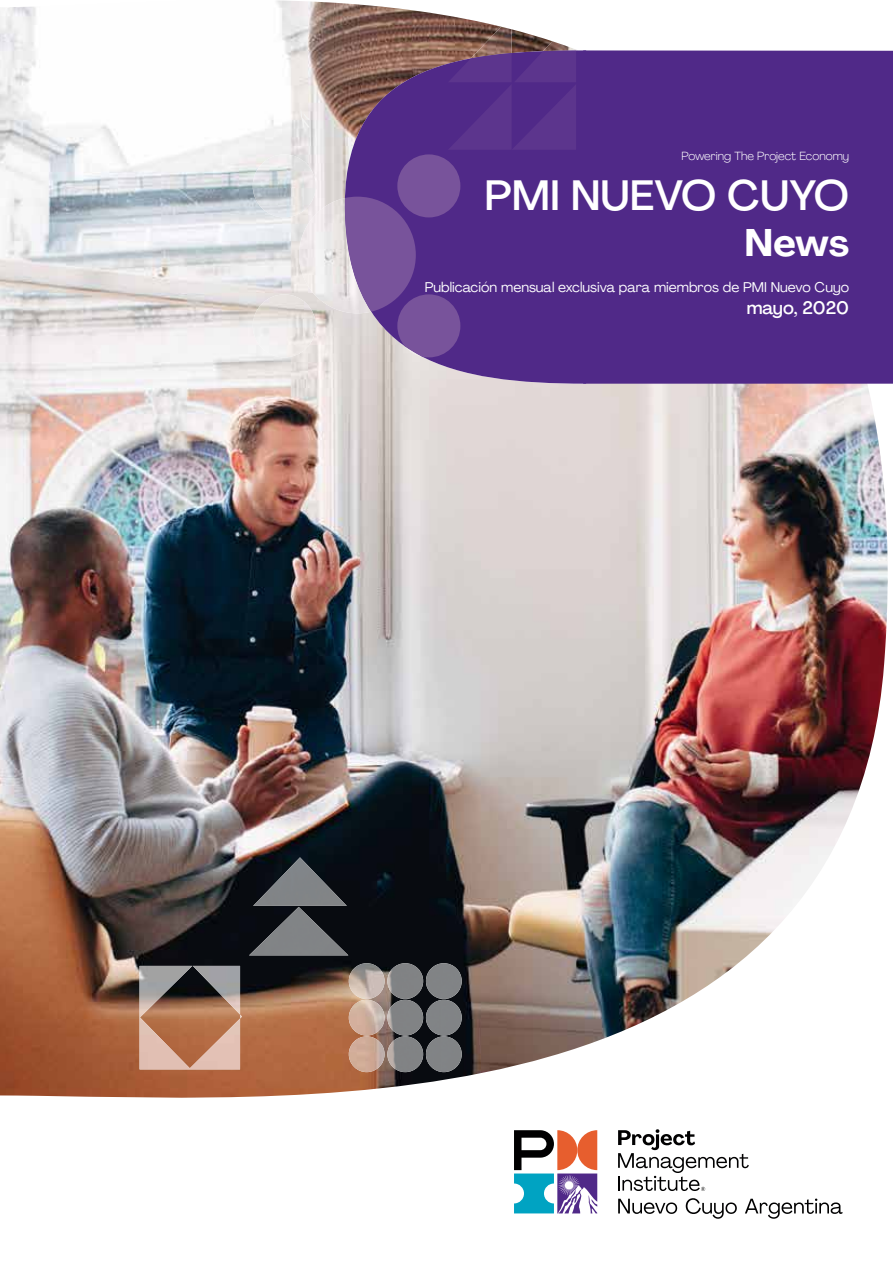
<style>
.page{position:relative;width:893px;height:1263px;background:#fff}
.page>*{position:absolute;margin:0;border:0;box-sizing:border-box;transform-origin:0 0}
.t1{font:500 41.85px "Agrandir";color:#fff}
.t2{font:700 37.95px "Agrandir";color:#fff}
.t3{font:500 17.85px "Agrandir";color:#fff}
.t4{font:13.95px "Agrandir";color:#fff}
.t5{font:300 11.7px "Agrandir";color:#fff}
</style>
<div class="page">
<img style="left:0;top:0;width:887px;height:1098px">
<svg style="left:618px;top:1129px;width:131px;height:62px"></svg>
<svg style="left:618px;top:1199px;width:59px;height:15px"></svg>
<svg style="left:686px;top:1198px;width:51px;height:21px"></svg>
<svg style="left:745px;top:1198px;width:98px;height:21px"></svg>
<svg style="left:514px;top:1130px;width:83px;height:83px"></svg>
<svg style="left:300px;top:109px;width:10px;height:18px"></svg>
<img style="left:349px;top:963px;width:36px;height:36px;border-radius:18px">
<img style="left:349px;top:1000px;width:36px;height:35px;border-radius:18px">
<img style="left:349px;top:1036px;width:36px;height:36px;border-radius:18px">
<img style="left:387px;top:963px;width:36px;height:36px;border-radius:18px">
<img style="left:387px;top:1000px;width:36px;height:35px;border-radius:18px">
<img style="left:387px;top:1036px;width:36px;height:36px;border-radius:18px">
<img style="left:426px;top:963px;width:36px;height:36px;border-radius:18px">
<img style="left:426px;top:1000px;width:36px;height:35px;border-radius:18px">
<img style="left:426px;top:1036px;width:36px;height:36px;border-radius:18px">
<img style="left:253px;top:857px;width:94px;height:49px">
<img style="left:249px;top:907px;width:99px;height:48px">
<img style="left:140px;top:966px;width:100px;height:103px">
<div style="left:583px;top:50px;width:310px;height:334px;background:#502988"></div>
<svg style="left:339px;top:50px;width:247px;height:334px;background:#623d89"></svg>
<svg style="left:448px;top:16px;width:128px;height:134px;background:#6e4c8b"></svg>
<img style="left:299px;top:198px;width:46px;height:115px">
<img style="left:253px;top:154px;width:63px;height:63px;border-radius:32px">
<div style="left:397px;top:154px;width:63px;height:63px;background:#78539b;border-radius:50%"></div>
<svg style="left:345px;top:197px;width:115px;height:160px;background:#7c5b9e"></svg>
<img style="left:253px;top:294px;width:63px;height:63px;border-radius:32px">
<p class="t5" style="left:681px;top:149px;width:169px">Powering The Project Economy</p>
<h1 class="t1" style="left:484px;top:170px;width:366px">PMI NUEVO CUYO</h1>
<h2 class="t2" style="left:745px;top:219px;width:106px">News</h2>
<p class="t4" style="left:425px;top:279px;width:426px">Publicación mensual exclusiva para miembros de PMI Nuevo Cuyo</p>
<p class="t3" style="left:747px;top:297px;width:104px">mayo, 2020</p>
</div>
